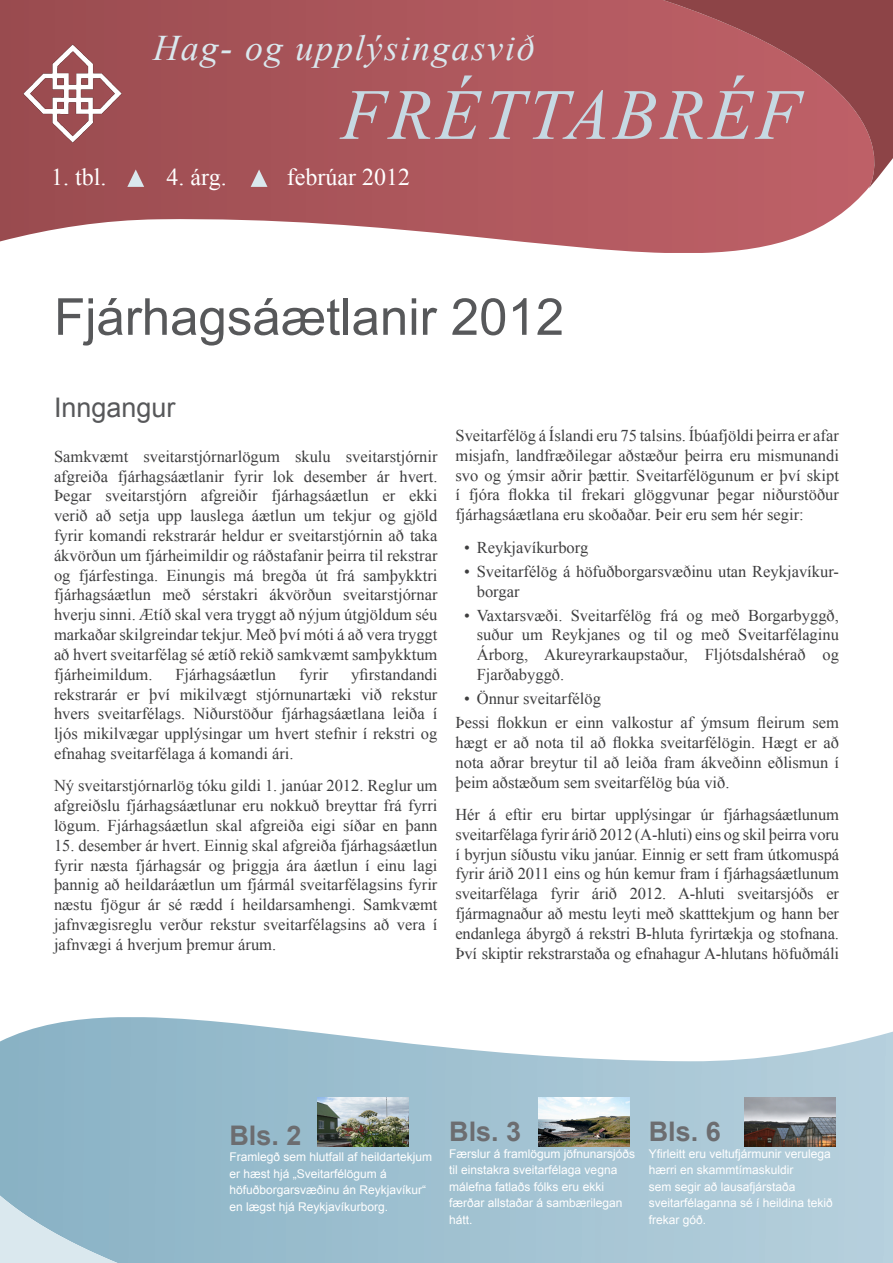
<style>
.page{position:relative;width:893px;height:1263px;background:#fff}
.page>*{position:absolute;margin:0;border:0;box-sizing:border-box;transform-origin:0 0}
.Fréttabréf{font:italic 72px "Times New Roman";letter-spacing:.05em;color:#c6d9e3}
.Fyrirsögn_36_pt{font:51px "Arial";color:#57585a}
.Hag-_og_upplýsingasv{font:italic 36px "Times New Roman";letter-spacing:.05em;color:#dae8ee}
.Blaðsíðutal_á_forsíð{font:700 27px "Arial";color:#6c6d70}
.Fyrirsögn_18pt{font:27px "Arial";color:#57585a}
.Árg_Tbl{font:24px "Times New Roman";color:#fff}
.Texti{font:16.5px/19.8px "Times New Roman";color:#3e3e3f;text-align:justify}
.Upptalning_með_punkt{font:16.5px/19.8px "Times New Roman";color:#3e3e3f}
.Efnisyfirlit_á_forsí{font:12px/16.5px "Arial";color:#fff}
</style>
<div class="page">
<svg style="left:0;top:0;width:869px;height:253px;background:#b3676c"></svg>
<svg style="left:638px;top:0;width:255px;height:188px;background:#ad575d"></svg>
<img style="left:18px;top:39px;width:108px;height:109px">
<svg style="left:127px;top:169px;width:17px;height:18px"></svg>
<svg style="left:251px;top:169px;width:16px;height:18px"></svg>
<svg style="left:0;top:1017px;width:893px;height:246px;background:#acc9d7"></svg>
<svg style="left:0;top:1074px;width:145px;height:189px;background:#96bacb"></svg>
<img style="left:745px;top:1097px;width:90px;height:50px">
<img style="left:318px;top:1097px;width:90px;height:50px">
<img style="left:539px;top:1097px;width:90px;height:50px">
<p class="Hag-_og_upplýsingasv" style="left:153px;top:23px;width:383px">Hag- og upplýsingasvið</p>
<p class="Fréttabréf" style="left:341px;top:65px;width:461px">FRÉTTABRÉF</p>
<p class="Árg_Tbl" style="left:51px;top:161px;width:57px">1. tbl.</p>
<p class="Árg_Tbl" style="left:167px;top:161px;width:62px">4. árg.</p>
<p class="Árg_Tbl" style="left:287px;top:161px;width:125px">febrúar 2012</p>
<p class="Fyrirsögn_36_pt" style="left:54px;top:283px;width:512px">Fjárhagsáætlanir 2012</p>
<p class="Fyrirsögn_18pt" style="left:54px;top:389px;width:123px">Inngangur</p>
<p class="Texti" style="left:54px;top:446px;width:385px">Samkvæmt sveitarstjórnarlögum skulu sveitarstjórnir afgreiða fjárhagsáætlanir fyrir lok desember ár hvert.<br>Þegar sveitarstjórn afgreiðir fjárhagsáætlun er ekki verið að setja upp lauslega áætlun um tekjur og gjöld fyrir komandi rekstrarár heldur er sveitarstjórnin að taka ákvörðun um fjárheimildir og ráðstafanir þeirra til rekstrar og fjárfestinga. Einungis má bregða út frá samþykktri fjárhagsáætlun með sérstakri ákvörðun sveitarstjórnar hverju sinni. Ætíð skal vera tryggt að nýjum útgjöldum séu markaðar skilgreindar tekjur. Með því móti á að vera tryggt að hvert sveitarfélag sé ætíð rekið samkvæmt samþykktum fjárheimildum.</p>
<p class="Texti" style="left:175px;top:664px;width:102px">Fjárhagsáætlun</p>
<p class="Texti" style="left:299px;top:664px;width:31px">fyrir</p>
<p class="Texti" style="left:54px;top:664px;width:385px;text-indent:297px">yfirstandandi rekstrarár er því mikilvægt stjórnunartæki við rekstur hvers sveitarfélags. Niðurstöður fjárhagsáætlana leiða í ljós mikilvægar upplýsingar um hvert stefnir í rekstri og efnahag sveitarfélaga á komandi ári.</p>
<p class="Texti" style="left:54px;top:776px;width:385px">Ný sveitarstjórnarlög tóku gildi 1. janúar 2012. Reglur um afgreiðslu fjárhagsáætlunar eru nokkuð breyttar frá fyrri lögum. Fjárhagsáætlun skal afgreiða eigi síðar en þann</p>
<p class="Texti" style="left:54px;top:835px;width:385px">15. desember ár hvert. Einnig skal afgreiða fjárhagsáætlun fyrir næsta fjárhagsár og þriggja ára áætlun í einu lagi þannig að heildaráætlun um fjármál sveitarfélagsins fyrir næstu fjögur ár sé rædd í heildarsamhengi. Samkvæmt jafnvægisreglu verður rekstur sveitarfélagsins að vera í jafnvægi á hverjum þremur árum.</p>
<p class="Texti" style="left:455px;top:425px;width:385px">Sveitarfélög á Íslandi eru 75 talsins. Íbúafjöldi þeirra er afar misjafn, landfræðilegar aðstæður þeirra eru mismunandi svo og ýmsir aðrir þættir. Sveitarfélögunum er því skipt í fjóra flokka til frekari glöggvunar þegar niðurstöður fjárhagsáætlana eru skoðaðar. Þeir eru sem hér segir:</p>
<p class="Upptalning_með_punkt" style="left:464px;top:537px;width:126px">• Reykjavíkurborg</p>
<p class="Upptalning_með_punkt" style="left:477px;top:561px;width:364px;text-indent:-13px">• Sveitarfélög á höfuðborgarsvæðinu utan Reykjavíkur&shy;borgar</p>
<p class="Upptalning_með_punkt" style="left:477px;top:605px;width:364px;text-align:justify;text-indent:-13px">• Vaxtarsvæði. Sveitarfélög frá og með Borgarbyggð, suður um Reykjanes og til og með Sveitarfélaginu Árborg, Akureyrarkaupstaður, Fljótsdalshérað og Fjarðabyggð.</p>
<p class="Upptalning_með_punkt" style="left:464px;top:688px;width:138px">• Önnur sveitarfélög</p>
<p class="Texti" style="left:455px;top:712px;width:385px">Þessi flokkun er einn valkostur af ýmsum fleirum sem hægt er að nota til að flokka sveitarfélögin. Hægt er að nota aðrar breytur til að leiða fram ákveðinn eðlismun í þeim aðstæðum sem sveitarfélög búa við.</p>
<p class="Texti" style="left:455px;top:804px;width:385px">Hér á eftir eru birtar upplýsingar úr fjárhagsáætlunum sveitarfélaga fyrir árið 2012 (A-hluti) eins og skil þeirra voru í byrjun síðustu viku janúar. Einnig er sett fram útkomuspá fyrir árið 2011 eins og hún kemur fram í fjárhagsáætlunum sveitarfélaga fyrir árið 2012. A-hluti sveitarsjóðs er fjármagnaður að mestu leyti með skatttekjum og hann ber endanlega ábyrgð á rekstri B-hluta fyrirtækja og stofnana.<br>Því skiptir rekstrarstaða og efnahagur A-hlutans höfuðmáli</p>
<p class="Blaðsíðutal_á_forsíð" style="left:229px;top:1117px;width:74px">Bls. 2</p>
<p class="Efnisyfirlit_á_forsí" style="left:229px;top:1149px;width:204px">Framlegð sem hlutfall af heildartekjum er hæst hjá „Sveitarfélögum á höfuðborgarsvæðinu án Reykjavíkur“ en lægst hjá Reykjavíkurborg.</p>
<p class="Blaðsíðutal_á_forsíð" style="left:449px;top:1114px;width:74px">Bls. 3</p>
<p class="Efnisyfirlit_á_forsí" style="left:449px;top:1145px;width:188px">Færslur á framlögum jöfnunarsjóðs til einstakra sveitarfélaga vegna málefna fatlaðs fólks eru ekki færðar allstaðar á sambærilegan hátt.</p>
<p class="Blaðsíðutal_á_forsíð" style="left:649px;top:1114px;width:74px">Bls. 6</p>
<p class="Efnisyfirlit_á_forsí" style="left:649px;top:1145px;width:186px">Yfirleitt eru veltufjármunir verulega hærri en skammtímaskuldir<br>sem segir að lausafjárstaða sveitarfélaganna sé í heildina tekið frekar góð.</p>
</div>
